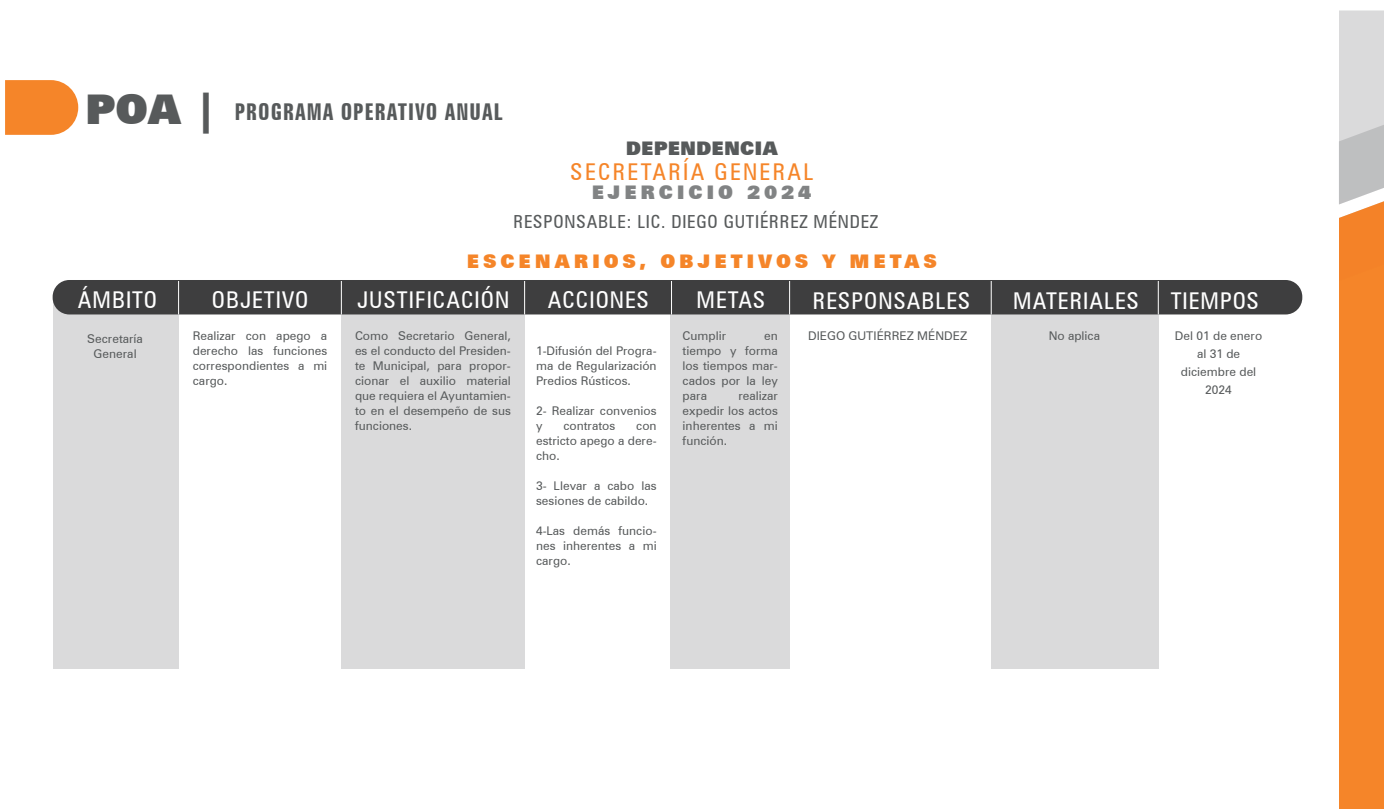
<style>
.page{position:relative;width:1384px;height:809px;background:#fff}
.page>*{position:absolute;margin:0;border:0;box-sizing:border-box;transform-origin:0 0}
.t1{font:condensed 23.1px "Zurich BT";letter-spacing:.045em;color:#fff}
.t2{font:700 extra-condensed 23.1px "Zurich BT";letter-spacing:.045em;color:#575a5b}
.t3{font:condensed 23.1px "Zurich BT";letter-spacing:.1em;color:#f58529}
.t4{font:900 18.7px "Zurich BT";letter-spacing:.2em;color:#f58529}
.t5{font:900 18.7px "Zurich BT";letter-spacing:.2em;color:#575a5b}
.t6{font:900 18.7px "Zurich BT";color:#575a5b}
.t7{font:condensed 18px "Zurich BT";letter-spacing:.045em;color:#575a5b}
.t8{font:12px/15px "Zurich BT";color:#575a5b;text-align:justify}
.s1{font-weight:900;font-stretch:normal;font-size:40.9px}
</style>
<div class="page">
<div style="left:53px;top:296px;width:126px;height:372px;background:#dadadb"></div>
<div style="left:341px;top:296px;width:184px;height:372px;background:#dadadb"></div>
<div style="left:991px;top:296px;width:167px;height:372px;background:#dadadb"></div>
<div style="left:670px;top:296px;width:120px;height:372px;background:#dadadb"></div>
<svg style="left:1339px;top:10px;width:45px;height:798px;background:#ec9853"></svg>
<svg style="left:5px;top:80px;width:73px;height:55px;background:#f58f3a"></svg>
<div style="left:53px;top:280px;width:1249px;height:34px;background:#3e3e3f;border-radius:17px"></div>
<hr style="left:178px;top:281px;width:1px;height:33px;background:#fff">
<hr style="left:341px;top:281px;width:1px;height:33px;background:#fff">
<hr style="left:524px;top:281px;width:1px;height:33px;background:#fff">
<hr style="left:671px;top:281px;width:1px;height:33px;background:#fff">
<hr style="left:789px;top:281px;width:1px;height:33px;background:#fff">
<hr style="left:991px;top:281px;width:1px;height:33px;background:#fff">
<hr style="left:1158px;top:281px;width:1px;height:33px;background:#fff">
<h1 class="t2" style="left:85px;top:98px;width:419px"><span class="s1">POA |</span> PROGRAMA OPERATIVO ANUAL</h1>
<h2 class="t6" style="left:626px;top:136px;width:153px">DEPENDENCIA</h2>
<h1 class="t3" style="left:570px;top:157px;width:244px">SECRETARÍA GENERAL</h1>
<h2 class="t5" style="left:591px;top:181px;width:222px">EJERCICIO 2024</h2>
<h3 class="t7" style="left:513px;top:210px;width:366px">RESPONSABLE: LIC. DIEGO GUTIÉRREZ MÉNDEZ</h3>
<h2 class="t4" style="left:467px;top:250px;width:472px">ESCENARIOS, OBJETIVOS Y METAS</h2>
<h1 class="t1" style="left:78px;top:285px;width:80px">ÁMBITO</h1>
<h1 class="t1" style="left:212px;top:285px;width:98px">OBJETIVO</h1>
<h1 class="t1" style="left:357px;top:285px;width:154px">JUSTIFICACIÓN</h1>
<h1 class="t1" style="left:548px;top:285px;width:103px">ACCIONES</h1>
<h1 class="t1" style="left:697px;top:285px;width:70px">METAS</h1>
<h1 class="t1" style="left:813px;top:286px;width:159px">RESPONSABLES</h1>
<h1 class="t1" style="left:1013px;top:286px;width:127px">MATERIALES</h1>
<h1 class="t1" style="left:1171px;top:286px;width:90px">TIEMPOS</h1>
<p class="t8" style="left:193px;top:327px;width:136px">Realizar con apego a derecho las funciones correspondientes a mi cargo.</p>
<p class="t8" style="left:355px;top:327px;width:157px">Como Secretario General, es el conducto del Presiden&shy;te Municipal, para propor&shy;cionar el auxilio material que requiera el Ayuntamien&shy;to en el desempeño de sus funciones.</p>
<p class="t8" style="left:683px;top:327px;width:45px">Cumplir</p>
<p class="t8" style="left:764px;top:327px;width:15px">en</p>
<p class="t8" style="left:808px;top:327px;width:161px">DIEGO GUTIÉRREZ MÉNDEZ</p>
<p class="t8" style="left:1049px;top:327px;width:53px">No aplica</p>
<p class="t8" style="left:683px;top:342px;width:97px">tiempo y forma los tiempos mar&shy;cados por la ley para</p>
<p class="t8" style="left:1175px;top:326px;width:89px;line-height:18px;text-align:center">Del 01 de enero al 31 de diciembre del<br>2024</p>
<p class="t8" style="left:87px;top:331px;width:57px;text-align:center">Secretaría<br>General</p>
<p class="t8" style="left:536px;top:342px;width:122px">1-Difusión del Progra&shy;ma de Regularización Predios Rústicos.</p>
<p class="t8" style="left:536px;top:402px;width:122px">2- Realizar convenios y</p>
<p class="t8" style="left:683px;top:387px;width:97px;text-indent:56px">realizar expedir los actos inherentes a mi función.</p>
<p class="t8" style="left:563px;top:417px;width:54px">contratos</p>
<p class="t8" style="left:536px;top:417px;width:122px;text-indent:100px">con estricto apego a dere&shy;cho.</p>
<p class="t8" style="left:536px;top:477px;width:122px">3- Llevar a cabo las sesiones de cabildo.</p>
<p class="t8" style="left:536px;top:522px;width:122px">4-Las demás funcio&shy;nes inherentes a mi cargo.</p>
</div>
